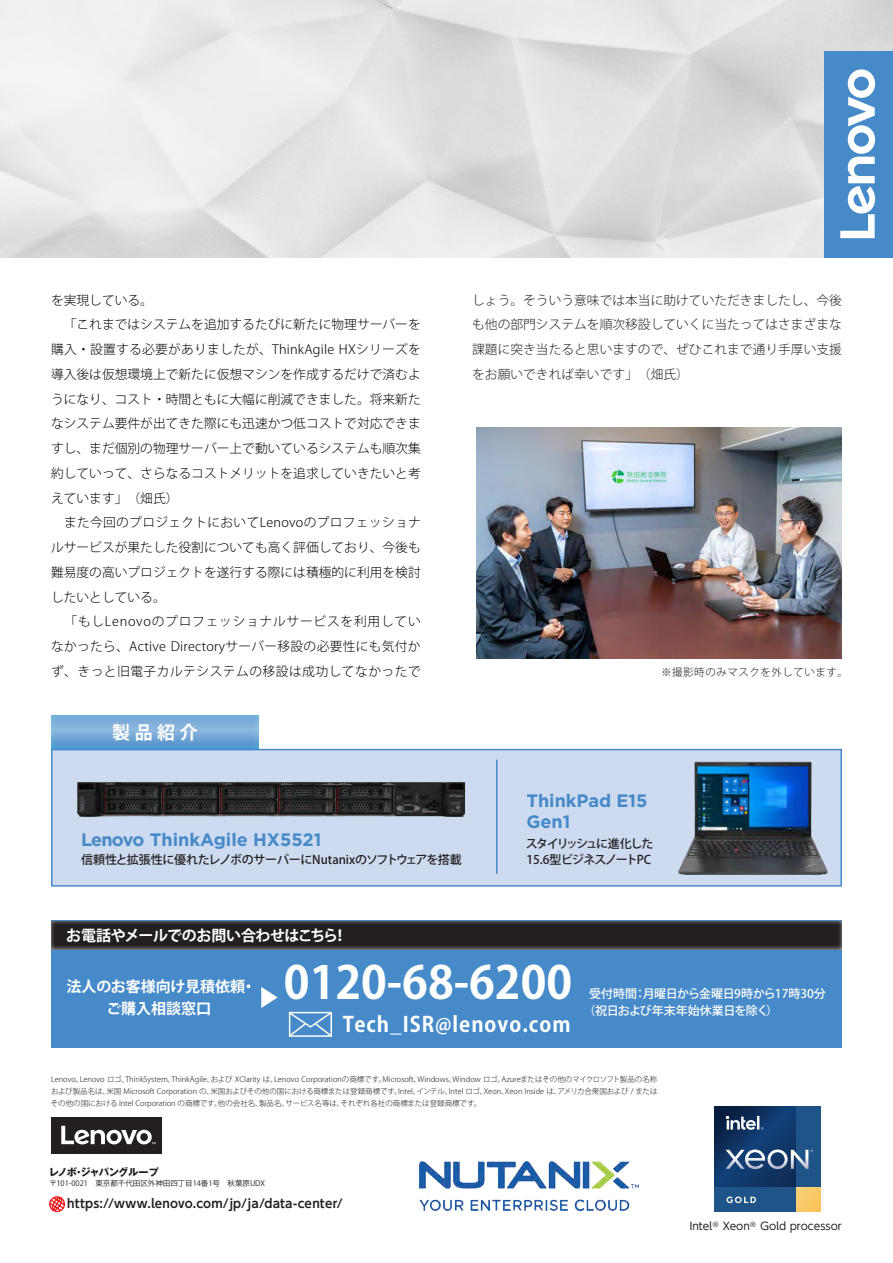
<style>
.page{position:relative;width:893px;height:1263px;background:#fff}
.page>*{position:absolute;margin:0;border:0;box-sizing:border-box;transform-origin:0 0}
.t1{font:700 45px "Koz Go Pro";color:#fff}
.t2{font:700 21px "Koz Go Pro";letter-spacing:.05em;color:#fff;scale:.96 1}
.t3{font:700 18px/21px "Gotham";color:#468ac9}
.t4{font:700 18px "Koz Go Pro";color:#fff}
.t5{font:700 15px/22.5px "Koz Go Pro";letter-spacing:-.01em;color:#fff;text-align:center}
.t6{font:700 15px "Koz Go Pro";letter-spacing:-.03em;color:#fff}
.t7{font:300 12.75px/24.8px "Koz Go Pro";color:#030303}
.t8{font:300 12.75px/24.8px "Koz Go Pro";color:#231f20;text-align:justify}
.t9{font:700 12px "UD Shin Go Pro De";letter-spacing:.02em;color:#231f20}
.t10{font:500 12px/16.5px "Koz Go Pro";letter-spacing:-.025em;color:#fff}
.t11{font:500 12px "Koz Go Pro";letter-spacing:-.035em;color:#231f20}
.t12{font:500 12px/16.5px "Koz Go Pro";letter-spacing:-.09em;color:#231f20}
.t13{font:10.5px "UD Shin Go Pro";letter-spacing:-.47em;color:#231f20}
.t14{font:300 10.5px "Koz Go Pro";letter-spacing:.05em;color:#231f20}
.t15{font:700 10.2px "Gothic MB101 Pro";letter-spacing:-.075em;color:#231f20}
.t16{font:300 7.5px/12px "Koz Go Pro";color:#231f20;text-align:justify}
.t17{font:7.5px "Koz Go Pro";color:#231f20}
.s1{font-family:"Meiryo"}
</style>
<div class="page">
<svg style="left:715px;top:1107px;width:81px;height:81px;background:#0f3464"></svg>
<div style="left:796px;top:1107px;width:24px;height:81px;background:#1f5488"></div>
<div style="left:715px;top:1188px;width:81px;height:24px;background:#1f5488"></div>
<svg style="left:727px;top:1116px;width:37px;height:14px"></svg>
<div style="left:796px;top:1188px;width:24px;height:24px;background:linear-gradient(to right,#f8cd72,#f9c65e)"></div>
<svg style="left:726px;top:1196px;width:30px;height:7px"></svg>
<svg style="left:726px;top:1149px;width:87px;height:20px"></svg>
<div style="left:51px;top:1117px;width:111px;height:37px;background:#231f20"></div>
<svg style="left:61px;top:1126px;width:95px;height:18px"></svg>
<div style="left:51px;top:921px;width:791px;height:127px;background:#468ac9"></div>
<svg style="left:288px;top:1011px;width:44px;height:26px"></svg>
<svg style="left:261px;top:987px;width:17px;height:21px"></svg>
<div style="left:50px;top:918px;width:792px;height:32px;background:#fff;opacity:.75"></div>
<svg style="left:49px;top:1196px;width:16px;height:17px"></svg>
<img style="left:0;top:0;width:893px;height:257px">
<img style="left:419px;top:1162px;width:220px;height:48px">
<img style="left:476px;top:427px;width:366px;height:231px">
<div style="left:50px;top:714px;width:210px;height:36px;background:#46c3e4;opacity:.75"></div>
<div style="left:51px;top:749px;width:791px;height:138px;background:#cddaef;border:1px solid #468ac9"></div>
<img style="left:51px;top:757px;width:447px;height:85px">
<hr style="left:496px;top:760px;width:1px;height:114px;background:#468ac9">
<img style="left:678px;top:761px;width:150px;height:114px">
<div style="left:825px;top:51px;width:68px;height:206px;background:#468ac9"></div>
<svg style="left:840px;top:69px;width:35px;height:169px"></svg>
<p class="t7" style="left:51px;top:288px;width:371px">を実現している。<br>　「これまではシステムを追加するたびに新たに物理サーバーを購入・設置する必要がありましたが、ThinkAgile HXシリーズを導入後は仮想環境上で新たに仮想マシンを作成するだけで済むようになり、コスト・時間ともに大幅に削減できました。将来新たなシステム要件が出てきた際にも迅速かつ低コストで対応できますし、まだ個別の物理サーバー上で動いているシステムも順次集約していって、さらなるコストメリットを追求していきたいと考えています」（畑氏）<br>　また今回のプロジェクトにおいてLenovoのプロフェッショナルサービスが果たした役割についても高く評価しており、今後も難易度の高いプロジェクトを遂行する際には積極的に利用を検討したいとしている。<br>　「もしLenovoのプロフェッショナルサービスを利用していなかったら、Active Directoryサーバー移設の必要性にも気付かず、きっと旧電子カルテシステムの移設は成功してなかったで</p>
<p class="t8" style="left:472px;top:288px;width:371px">しょう。そういう意味では本当に助けていただきましたし、今後も他の部門システムを順次移設していくに当たってはさまざまな課題に突き当たると思いますので、ぜひこれまで通り手厚い支援をお願いできれば幸いです」（畑氏）</p>
<p class="t14" style="left:661px;top:665px;width:188px">※撮影時のみマスクを外しています。</p>
<h3 class="t4" style="left:112px;top:720px;width:87px">製品紹介</h3>
<h3 class="t3" style="left:81px;top:829px;width:242px">Lenovo ThinkAgile HX5521</h3>
<p class="t11" style="left:81px;top:852px;width:382px">信頼性と拡張性に優れたレノボのサーバーにNutanixのソフトウェアを搭載</p>
<p class="t6" style="left:66px;top:925px;width:283px">お電話やメールでのお問い合わせはこちら！</p>
<h3 class="t3" style="left:526px;top:790px;width:123px">ThinkPad E15<br>Gen1</h3>
<p class="t12" style="left:526px;top:836px;width:129px">スタイリッシュに進化した<br>15.6型ビジネスノートPC</p>
<p class="t5" style="left:67px;top:976px;width:191px">法人のお客様向け見積依頼・ご購入相談窓口</p>
<h1 class="t1" style="left:284px;top:953px;width:290px">0120-68-6200</h1>
<h2 class="t2" style="left:343px;top:1011px;width:239px">Tech_ISR@lenovo.com</h2>
<p class="t10" style="left:583px;top:986px;width:244px;text-indent:6px">受付時間：月曜日から金曜日9時から17時30分（祝日および年末年始休業日を除く）</p>
<p class="t16" style="left:51px;top:1073px;width:608px">Lenovo、Lenovo ロゴ、ThinkSystem、ThinkAgile、および XClarity は、Lenovo Corporationの商標です。Microsoft、Windows、Window ロゴ、Azureまたはその他のマイクロソフト製品の名称および製品名は、米国 Microsoft Corporation の、米国およびその他の国における商標または登録商標です。Intel、インテル、Intel ロゴ、Xeon、Xeon Inside は、アメリカ合衆国および / またはその他の国における Intel Corporation の商標です。他の会社名、製品名、サービス名等は、それぞれ各社の商標または登録商標です。</p>
<p class="t15" style="left:49px;top:1163px;width:112px">レノボ・ジャパングループ</p>
<p class="t9" style="left:67px;top:1194px;width:277px">https://www.lenovo.com/jp/ja/data-center/</p>
<p class="t17" style="left:50px;top:1179px;width:217px">〒101-0021　東京都千代田区外神田四丁目14番1号　秋葉原UDX</p>
<p class="t13" style="left:686px;top:1218px;width:161px">Intel<span class="s1">R</span> Xeon <span class="s1">R</span> Gold processor</p>
</div>
